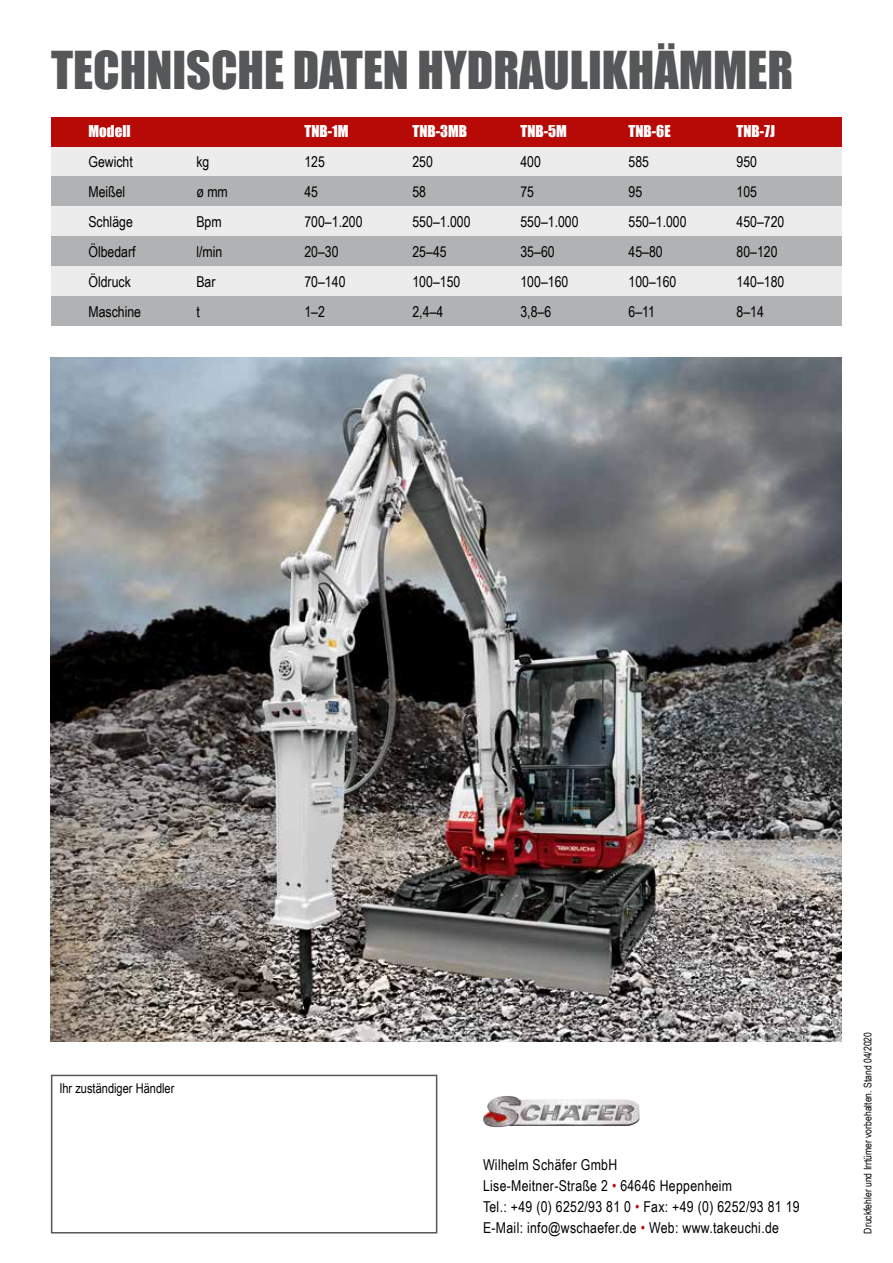
<style>
.page{position:relative;width:893px;height:1263px;background:#fff}
.page>*{position:absolute;margin:0;border:0;box-sizing:border-box;transform-origin:0 0}
.t1{font:48px "Impact";color:#555759}
.t2{font:15px "Arial Narrow";color:#000}
.t3{font:15px/21px "Arial Narrow";letter-spacing:.02em;color:#000}
.t4{font:15px "Impact";color:#fff}
.t5{font:13.5px "Arial Narrow";color:#000}
.t6{font:10.5px "Arial Narrow";color:#000}
.s1{color:#b70a06}
</style>
<div class="page">
<div style="left:51px;top:1075px;width:386px;height:158px;background:#fff;border:2px solid #555759"></div>
<div style="left:51px;top:296px;width:791px;height:29px;background:#b1b2b3"></div>
<div style="left:51px;top:236px;width:791px;height:30px;background:#b1b2b3"></div>
<div style="left:51px;top:266px;width:791px;height:30px;background:#ececed"></div>
<div style="left:51px;top:147px;width:791px;height:30px;background:#ececed"></div>
<div style="left:51px;top:177px;width:791px;height:29px;background:#b1b2b3"></div>
<div style="left:51px;top:206px;width:791px;height:30px;background:#ececed"></div>
<div style="left:51px;top:117px;width:791px;height:30px;background:#b70a06"></div>
<img style="left:51px;top:357px;width:791px;height:685px">
<img style="left:483px;top:1096px;width:156px;height:31px">
<h1 class="t1" style="left:51px;top:33px;width:744px">TECHNISCHE DATEN HYDRAULIKHÄMMER</h1>
<p class="t4" style="left:88px;top:119px;width:44px">Modell</p>
<p class="t4" style="left:304px;top:119px;width:46px">TNB-1M</p>
<p class="t4" style="left:412px;top:119px;width:56px">TNB-3MB</p>
<p class="t4" style="left:520px;top:119px;width:48px">TNB-5M</p>
<p class="t4" style="left:628px;top:119px;width:44px">TNB-6E</p>
<p class="t4" style="left:736px;top:119px;width:40px">TNB-7J</p>
<p class="t2" style="left:88px;top:150px;width:46px">Gewicht</p>
<p class="t2" style="left:196px;top:150px;width:14px">kg</p>
<p class="t2" style="left:304px;top:150px;width:22px">125</p>
<p class="t2" style="left:412px;top:150px;width:22px">250</p>
<p class="t2" style="left:520px;top:150px;width:22px">400</p>
<p class="t2" style="left:628px;top:150px;width:22px">585</p>
<p class="t2" style="left:736px;top:150px;width:22px">950</p>
<p class="t2" style="left:88px;top:180px;width:38px">Meißel</p>
<p class="t2" style="left:196px;top:180px;width:33px">ø mm</p>
<p class="t2" style="left:304px;top:180px;width:15px">45</p>
<p class="t2" style="left:412px;top:180px;width:15px">58</p>
<p class="t2" style="left:520px;top:180px;width:15px">75</p>
<p class="t2" style="left:628px;top:180px;width:15px">95</p>
<p class="t2" style="left:736px;top:180px;width:22px">105</p>
<p class="t2" style="left:88px;top:210px;width:46px">Schläge</p>
<p class="t2" style="left:196px;top:210px;width:27px">Bpm</p>
<p class="t2" style="left:304px;top:210px;width:60px">700–1.200</p>
<p class="t2" style="left:412px;top:210px;width:60px">550–1.000</p>
<p class="t2" style="left:520px;top:210px;width:60px">550–1.000</p>
<p class="t2" style="left:628px;top:210px;width:60px">550–1.000</p>
<p class="t2" style="left:736px;top:210px;width:49px">450–720</p>
<p class="t2" style="left:88px;top:240px;width:49px">Ölbedarf</p>
<p class="t2" style="left:196px;top:240px;width:27px">l/min</p>
<p class="t2" style="left:304px;top:240px;width:36px">20–30</p>
<p class="t2" style="left:412px;top:240px;width:36px">25–45</p>
<p class="t2" style="left:520px;top:240px;width:36px">35–60</p>
<p class="t2" style="left:628px;top:240px;width:36px">45–80</p>
<p class="t2" style="left:736px;top:240px;width:43px">80–120</p>
<p class="t2" style="left:88px;top:270px;width:44px">Öldruck</p>
<p class="t2" style="left:196px;top:270px;width:21px">Bar</p>
<p class="t2" style="left:304px;top:270px;width:43px">70–140</p>
<p class="t2" style="left:412px;top:270px;width:49px">100–150</p>
<p class="t2" style="left:520px;top:270px;width:49px">100–160</p>
<p class="t2" style="left:628px;top:270px;width:49px">100–160</p>
<p class="t2" style="left:736px;top:270px;width:49px">140–180</p>
<p class="t2" style="left:88px;top:300px;width:54px">Maschine</p>
<p class="t2" style="left:196px;top:300px;width:5px">t</p>
<p class="t2" style="left:304px;top:300px;width:22px">1–2</p>
<p class="t2" style="left:412px;top:300px;width:32px">2,4–4</p>
<p class="t2" style="left:520px;top:300px;width:32px">3,8–6</p>
<p class="t2" style="left:628px;top:300px;width:28px">6–11</p>
<p class="t2" style="left:736px;top:300px;width:29px">8–14</p>
<p class="t5" style="left:59px;top:1078px;width:117px">Ihr zuständiger Händler</p>
<p class="t3" style="left:483px;top:1153px;width:318px">Wilhelm Schäfer GmbH<br>Lise-Meitner-Straße 2 <span class="s1">•</span> 64646 Heppenheim<br>Tel.: +49 (0) 6252/93 81 0 <span class="s1">•</span> Fax: +49 (0) 6252/93 81 19<br>E-Mail: info@wschaefer.de <span class="s1">•</span> Web: www.takeuchi.de</p>
<p class="t6" style="left:860px;top:1233px;width:203px;rotate:-90deg">Druckfehler und Irrtümer vorbehalten. Stand 04/2020</p>
</div>
